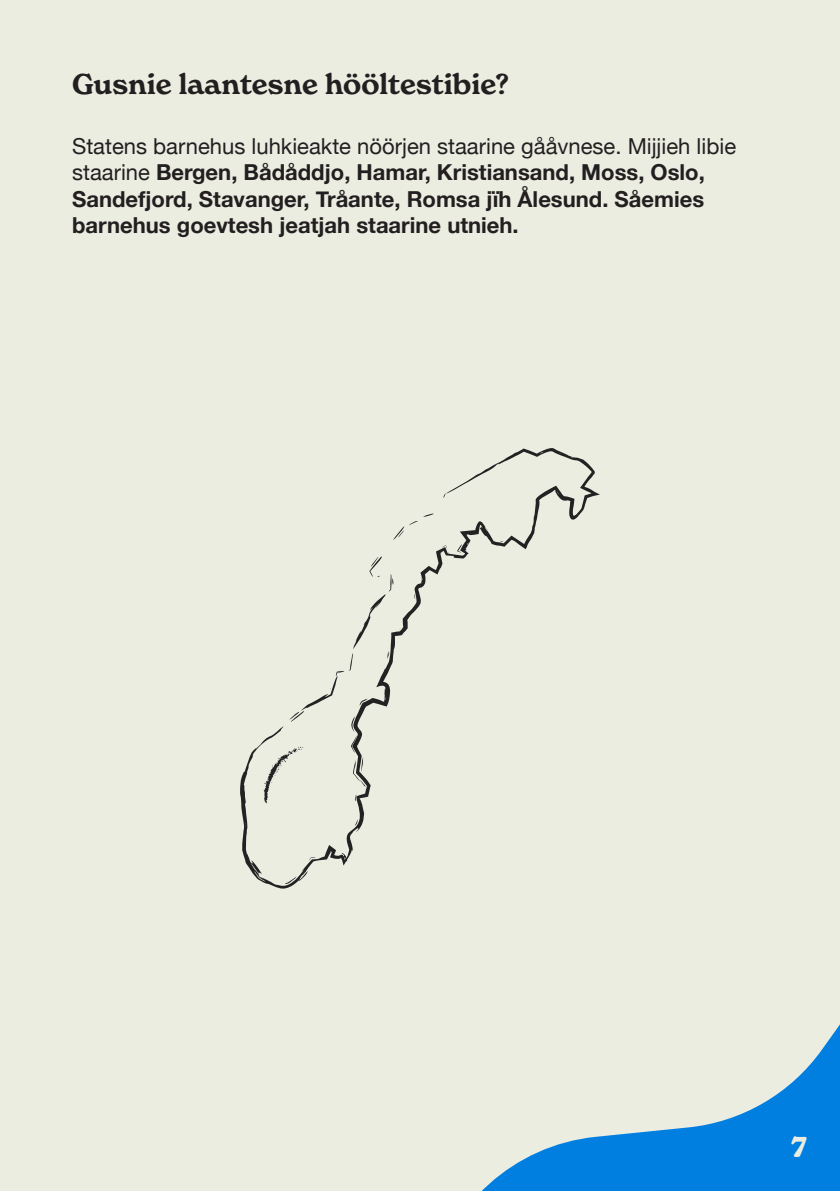
<style>
.page{position:relative;width:840px;height:1191px;background:#fff}
.page>*{position:absolute;margin:0;border:0;box-sizing:border-box;transform-origin:0 0}
.Overksrift{font:600 28px "New Spirit";color:#231f20}
.t1{font:700 28px "New Spirit";color:#ebede1}
.Text{font:700 22px/26.4px "Helvetica Neue";color:#231f20}
.s1{font-weight:400}
</style>
<div class="page">
<div style="left:0;top:0;width:839px;height:1191px;background:#ebede1"></div>
<svg style="left:482px;top:1026px;width:357px;height:165px"></svg>
<svg style="left:240px;top:448px;width:359px;height:440px"></svg>
<svg style="left:251px;top:860px;width:12px;height:15px"></svg>
<svg style="left:393px;top:513px;width:40px;height:27px"></svg>
<svg style="left:308px;top:856px;width:7px;height:4px"></svg>
<svg style="left:341px;top:853px;width:6px;height:8px"></svg>
<svg style="left:284px;top:870px;width:24px;height:14px"></svg>
<svg style="left:457px;top:544px;width:5px;height:9px"></svg>
<svg style="left:354px;top:819px;width:4px;height:6px"></svg>
<svg style="left:441px;top:545px;width:8px;height:8px"></svg>
<svg style="left:263px;top:556px;width:130px;height:247px"></svg>
<p class="Overksrift" style="left:72px;top:66px;width:438px">Gusnie laantesne hööltestibie?</p>
<p class="Text" style="left:72px;top:133px;width:665px"><span class="s1">Statens barnehus luhkieakte nöörjen staarine gååvnese. Mijjieh libie staarine</span> Bergen, Bådåddjo, Hamar, Kristiansand, Moss, Oslo, Sandefjord, Stavanger, Tråante, Romsa jïh Ålesund. Såemies barnehus goevtesh jeatjah staarine utnieh.</p>
<p class="t1" style="left:791px;top:1130px;width:17px">7</p>
</div>
